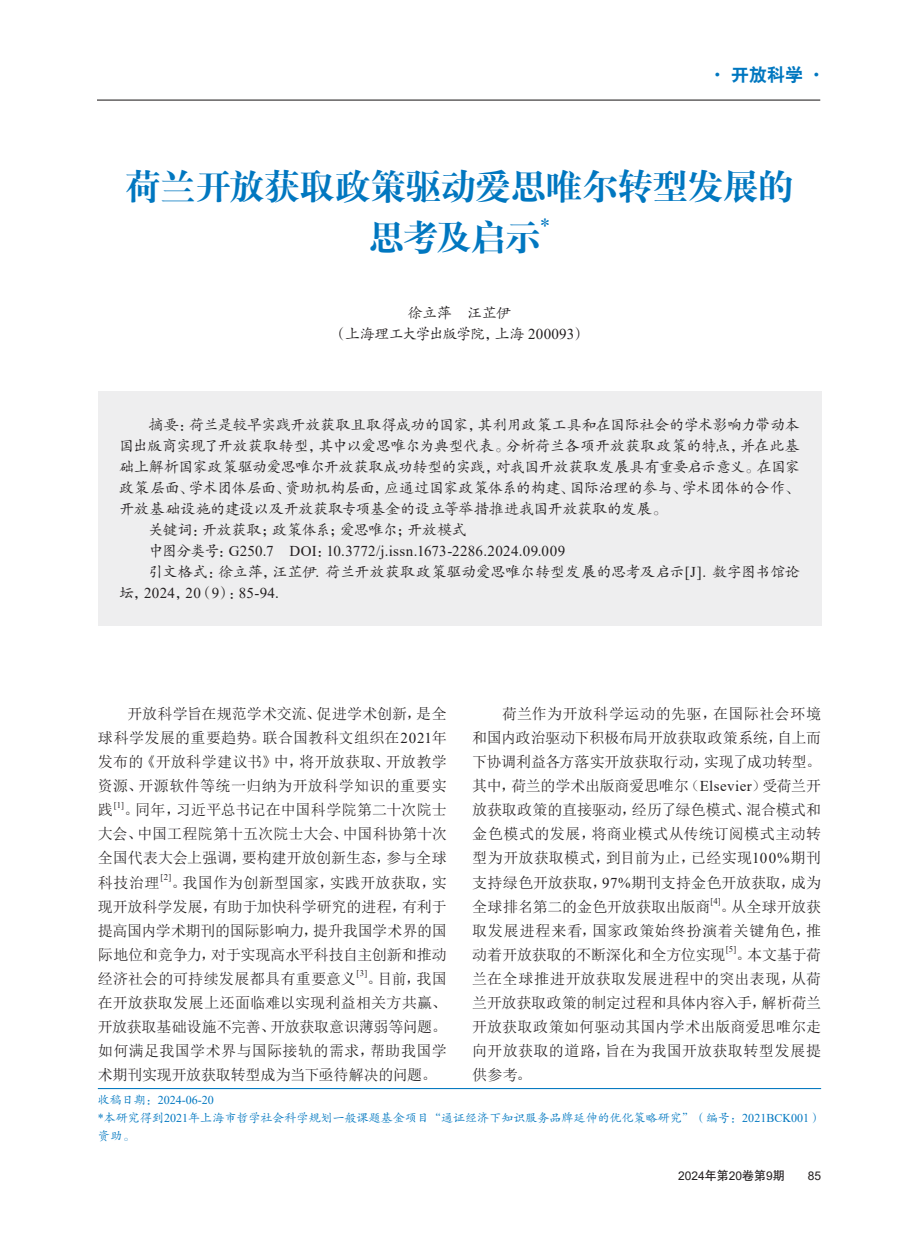
<style>
.page{position:relative;width:919px;height:1238px;background:#fff}
.page>*{position:absolute;margin:0;border:0;box-sizing:border-box;transform-origin:0 0}
.文章标题{font:36px/51px "H Ya 4 gj";letter-spacing:-.025em;color:#0077c0;text-align:center}
.分类名{font:18px "H Yb 2 gj";color:#0077c0}
.正常段{font:15px/24px "Sim Sun";letter-spacing:.01em;color:#231f20;text-align:justify}
.摘要{font:15px/21px "FZKTK GBK1 0";letter-spacing:-.01em;color:#231f20;text-align:justify}
.引用格式{font:15px/21px "FZKTK GBK1 0";letter-spacing:-.01em;color:#231f20}
.DOI值{font:15px "Times New Roman";letter-spacing:.02em;color:#231f20}
.关键字{font:15px "FZKTK GBK1 0";letter-spacing:-.02em;color:#231f20}
.作者单位{font:15px "FZKTK GBK1 0";letter-spacing:-.075em;color:#231f20}
.作者{font:15px "FZKTK GBK1 0";letter-spacing:-.04em;color:#231f20}
.基金项目{font:12px/18px "FZKTK GBK1 0";letter-spacing:.005em;color:#0077c0}
.日期{font:12px "Times New Roman";color:#0077c0}
.t1{font:12px "Arial";color:#231f20}
.正常段-2{font:8.7px "Times New Roman";color:#231f20}
.s1{font-family:"Times New Roman"}
.s2{font-family:"FZKTK GBK1 0"}
.s3{font-family:"H Yb 1 gj"}
</style>
<div class="page">
<hr style="left:97px;top:99px;width:723px;height:2px;background:#231f20">
<div style="left:98px;top:391px;width:723px;height:150px;background:#eeeeef"></div>
<div style="left:98px;top:538px;width:723px;height:87px;background:#eeeeef"></div>
<hr style="left:98px;top:1087px;width:723px;height:2px;background:#0077c0">
<p class="分类名" style="left:708px;top:66px;width:118px">· 开放科学 ·</p>
<p class="文章标题" style="left:125px;top:161px;width:671px">荷兰开放获取政策驱动爱思唯尔转型发展的思考及启示<sup>*</sup></p>
<p class="作者" style="left:408px;top:305px;width:105px">徐立萍 汪芷伊</p>
<p class="作者单位" style="left:332px;top:326px;width:255px">（上海理工大学出版学院，上海 <span class="s1">200093</span>）</p>
<p class="摘要" style="left:119px;top:414px;width:682px;text-indent:29px">摘要：荷兰是较早实践开放获取且取得成功的国家，其利用政策工具和在国际社会的学术影响力带动本国出版商实现了开放获取转型，其中以爱思唯尔为典型代表。分析荷兰各项开放获取政策的特点，并在此基础上解析国家政策驱动爱思唯尔开放获取成功转型的实践，对我国开放获取发展具有重要启示意义。在国家政策层面、学术团体层面、资助机构层面，应通过国家政策体系的构建、国际治理的参与、学术团体的合作、开放基础设施的建设以及开放获取专项基金的设立等举措推进我国开放获取的发展。</p>
<p class="关键字" style="left:148px;top:522px;width:320px">关键词：开放获取；政策体系；爱思唯尔；开放模式</p>
<p class="DOI值" style="left:148px;top:540px;width:418px"><span class="s2">中图分类号：</span>G250.7 DOI<span class="s2">：</span>10.3772/j.issn.1673-2286.2024.09.009</p>
<p class="引用格式" style="left:119px;top:561px;width:682px;text-indent:29px">引文格式：徐立萍，汪芷伊<span class="s1">.</span> 荷兰开放获取政策驱动爱思唯尔转型发展的思考及启示<span class="s1">[J].</span> 数字图书馆论坛，<span class="s1">2024</span>，<span class="s1">20</span>（<span class="s1">9</span>）：<span class="s1">85-94.</span></p>
<p class="正常段" style="left:98px;top:702px;width:350px;text-indent:30px">开放科学旨在规范学术交流、促进学术创新，是全球科学发展的重要趋势。联合国教科文组织在<span class="s1">2021</span>年发布的《开放科学建议书》中，将开放获取、开放教学资源、开源软件等统一归纳为开放科学知识的重要实践</p>
<p class="正常段-2" style="left:114px;top:798px;width:12px">[1]</p>
<p class="正常段" style="left:98px;top:798px;width:350px;text-indent:26px">。同年，习近平总书记在中国科学院第二十次院士大会、中国工程院第十五次院士大会、中国科协第十次全国代表大会上强调，要构建开放创新生态，参与全球科技治理</p>
<p class="正常段-2" style="left:160px;top:870px;width:12px">[2]</p>
<p class="正常段" style="left:98px;top:870px;width:350px;text-indent:74px">。我国作为创新型国家，实践开放获取，实现开放科学发展，有助于加快科学研究的进程，有利于提高国内学术期刊的国际影响力，提升我国学术界的国际地位和竞争力，对于实现高水平科技自主创新和推动经济社会的可持续发展都具有重要意义</p>
<p class="正常段-2" style="left:356px;top:966px;width:12px">[3]</p>
<p class="正常段" style="left:98px;top:966px;width:350px;text-indent:269px">。目前，我国在开放获取发展上还面临难以实现利益相关方共赢、开放获取基础设施不完善、开放获取意识薄弱等问题。如何满足我国学术界与国际接轨的需求，帮助我国学术期刊实现开放获取转型成为当下亟待解决的问题。</p>
<p class="正常段" style="left:472px;top:702px;width:350px;text-indent:30px">荷兰作为开放科学运动的先驱，在国际社会环境和国内政治驱动下积极布局开放获取政策系统，自上而下协调利益各方落实开放获取行动，实现了成功转型。其中，荷兰的学术出版商爱思唯尔（<span class="s1">Elsevier</span>）受荷兰开放获取政策的直接驱动，经历了绿色模式、混合模式和金色模式的发展，将商业模式从传统订阅模式主动转型为开放获取模式，到目前为止，已经实现<span class="s1">100%</span>期刊支持绿色开放获取，<span class="s1">97%</span>期刊支持金色开放获取，成为全球排名第二的金色开放获取出版商</p>
<p class="正常段-2" style="left:710px;top:894px;width:12px">[4]</p>
<p class="正常段" style="left:472px;top:894px;width:350px;text-indent:248px">。从全球开放获取发展进程来看，国家政策始终扮演着关键角色，推动着开放获取的不断深化和全方位实现</p>
<p class="正常段-2" style="left:725px;top:942px;width:12px">[5]</p>
<p class="正常段" style="left:472px;top:942px;width:350px;text-indent:264px">。本文基于荷兰在全球推进开放获取发展进程中的突出表现，从荷兰开放获取政策的制定过程和具体内容入手，解析荷兰开放获取政策如何驱动其国内学术出版商爱思唯尔走向开放获取的道路，旨在为我国开放获取转型发展提供参考。</p>
<p class="日期" style="left:98px;top:1091px;width:117px"><span class="s2">收稿日期：</span>2024-06-20</p>
<p class="基金项目" style="left:98px;top:1109px;width:725px"><span class="s1">*</span>本研究得到<span class="s1">2021</span>年上海市哲学社会科学规划一般课题基金项目“通证经济下知识服务品牌延伸的优化策略研究”（编号：<span class="s1">2021BCK001</span>）资助。</p>
<p class="t1" style="left:678px;top:1167px;width:108px">2024<span class="s3">年第</span>20<span class="s3">卷第</span>9<span class="s3">期</span></p>
<p class="t1" style="left:807px;top:1167px;width:15px">85</p>
</div>
